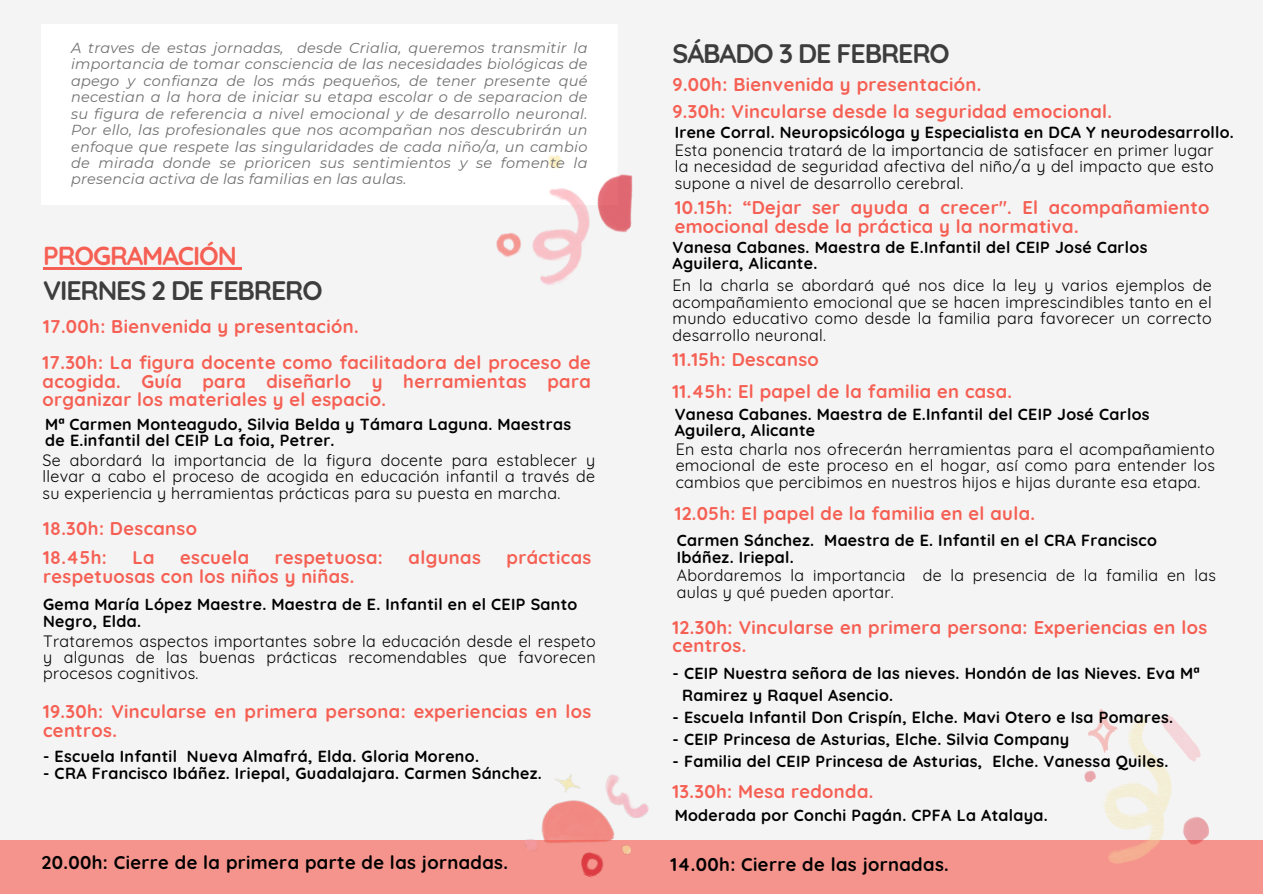
<style>
.page{position:relative;width:1263px;height:894px;background:#fff}
.page>*{position:absolute;margin:0;border:0;box-sizing:border-box;transform-origin:0 0}
.t1{font:700 26.7px "Quicksand";letter-spacing:-.04em;color:#3d3d3d}
.t2{font:700 25.95px "Quicksand";letter-spacing:-.04em;color:#f66054}
.t3{font:700 18.45px "Quicksand";letter-spacing:.02em;color:#000}
.t4{font:700 18.45px "Quicksand";letter-spacing:.02em;color:#f66054}
.t5{font:700 18.3px/18.6px "Quicksand";letter-spacing:.02em;color:#f66054}
.t6{font:16.05px/16.4px "Quicksand";letter-spacing:.02em;color:#000;text-align:justify}
.t7{font:700 16.05px/16.4px "Quicksand";letter-spacing:.02em;color:#000}
.t8{font:italic 14.4px/16.4px "Montserrat";letter-spacing:.02em;color:#727070;text-align:justify}
</style>
<div class="page">
<div style="left:0;top:0;width:1263px;height:893px;background:#f4f4f4"></div>
<div style="left:0;top:840px;width:1263px;height:53px;background:#f5948c"></div>
<img style="left:524px;top:774px;width:125px;height:104px">
<img style="left:1084px;top:709px;width:125px;height:153px">
<div style="left:42px;top:25px;width:575px;height:180px;background:#fff"></div>
<img style="left:489px;top:128px;width:144px;height:157px">
<hr style="left:43px;top:267px;width:193px;height:2px;background:#f66054">
<svg style="left:236px;top:267px;width:6px;height:2px"></svg>
<p class="t8" style="left:71px;top:40px;width:518px">A traves de estas jornadas, desde Crialia, queremos transmitir la importancia de tomar consciencia de las necesidades biológicas de apego y confianza de los más pequeños, de tener presente qué necestian a la hora de iniciar su etapa escolar o de separacion de su figura de referencia a nivel emocional y de desarrollo neuronal.<br>Por ello, las profesionales que nos acompañan nos descubrirán un enfoque que respete las singularidades de cada niño/a, un cambio de mirada donde se prioricen sus sentimientos y se fomente la presencia activa de las familias en las aulas.</p>
<p class="t2" style="left:43px;top:239px;width:195px">PROGRAMACIÓN</p>
<p class="t1" style="left:43px;top:273px;width:281px">VIERNES 2 DE FEBRERO</p>
<p class="t5" style="left:43px;top:316px;width:317px">17.00h: Bienvenida y presentación.</p>
<p class="t5" style="left:43px;top:352px;width:550px;text-align:justify">17.30h: La figura docente como facilitadora del proceso de acogida. Guía para diseñarlo y herramientas para organizar los materiales y el espacio.</p>
<p class="t7" style="left:45px;top:415px;width:527px">Mª Carmen Monteagudo, Silvia Belda y Támara Laguna. Maestras de E.infantil del CEIP La foia, Petrer.</p>
<p class="t6" style="left:43px;top:451px;width:554px">Se abordará la importancia de la figura docente para establecer y llevar a cabo el proceso de acogida en educación infantil a través de su experiencia y herramientas prácticas para su puesta en marcha.</p>
<p class="t5" style="left:43px;top:519px;width:155px">18.30h: Descanso</p>
<p class="t5" style="left:43px;top:547px;width:65px">18.45h:</p>
<p class="t5" style="left:132px;top:547px;width:24px">La</p>
<p class="t5" style="left:180px;top:547px;width:70px">escuela</p>
<p class="t5" style="left:275px;top:547px;width:110px">respetuosa:</p>
<p class="t5" style="left:409px;top:547px;width:74px">algunas</p>
<p class="t5" style="left:507px;top:547px;width:86px">prácticas</p>
<p class="t5" style="left:43px;top:566px;width:313px">respetuosas con los niños y niñas.</p>
<p class="t7" style="left:43px;top:596px;width:536px">Gema María López Maestre. Maestra de E. Infantil en el CEIP Santo<br>Negro, Elda.</p>
<p class="t6" style="left:43px;top:632px;width:554px">Trataremos aspectos importantes sobre la educación desde el respeto y algunas de las buenas prácticas recomendables que favorecen procesos cognitivos.</p>
<p class="t5" style="left:43px;top:701px;width:550px">19.30h: Vincularse en primera persona: experiencias en los centros.</p>
<p class="t7" style="left:43px;top:748px;width:437px">- Escuela Infantil Nueva Almafrá, Elda. Gloria Moreno.</p>
<p class="t7" style="left:43px;top:764px;width:500px">- CRA Francisco Ibáñez. Iriepal, Guadalajara. Carmen Sánchez.</p>
<p class="t3" style="left:42px;top:850px;width:468px">20.00h: Cierre de la primera parte de las jornadas.</p>
<p class="t1" style="left:673px;top:36px;width:279px">SÁBADO 3 DE FEBRERO</p>
<p class="t4" style="left:673px;top:73px;width:310px">9.00h: Bienvenida y presentación.</p>
<p class="t5" style="left:673px;top:102px;width:441px">9.30h: Vincularse desde la seguridad emocional.</p>
<p class="t7" style="left:675px;top:124px;width:561px">Irene Corral. Neuropsicóloga y Especialista en DCA Y neurodesarrollo.</p>
<p class="t6" style="left:675px;top:142px;width:541px">Esta ponencia tratará de la importancia de satisfacer en primer lugar la necesidad de seguridad afectiva del niño/a y del impacto que esto supone a nivel de desarrollo cerebral.</p>
<p class="t5" style="left:675px;top:198px;width:536px">10.15h: “Dejar ser ayuda a crecer". El acompañamiento emocional desde la práctica y la normativa.</p>
<p class="t7" style="left:673px;top:239px;width:476px">Vanesa Cabanes. Maestra de E.Infantil del CEIP José Carlos<br>Aguilera, Alicante.</p>
<p class="t6" style="left:673px;top:277px;width:541px">En la charla se abordará qué nos dice la ley y varios ejemplos de acompañamiento emocional que se hacen imprescindibles tanto en el mundo educativo como desde la familia para favorecer un correcto desarrollo neuronal.</p>
<p class="t5" style="left:673px;top:350px;width:148px">11.15h: Descanso</p>
<p class="t5" style="left:673px;top:382px;width:341px">11.45h: El papel de la familia en casa.</p>
<p class="t7" style="left:675px;top:405px;width:476px">Vanesa Cabanes. Maestra de E.Infantil del CEIP José Carlos<br>Aguilera, Alicante</p>
<p class="t6" style="left:676px;top:440px;width:541px">En esta charla nos ofrecerán herramientas para el acompañamiento emocional de este proceso en el hogar, así como para entender los cambios que percibimos en nuestros hijos e hijas durante esa etapa.</p>
<p class="t5" style="left:675px;top:504px;width:362px">12.05h: El papel de la familia en el aula.</p>
<p class="t7" style="left:677px;top:532px;width:482px">Carmen Sánchez. Maestra de E. Infantil en el CRA Francisco<br>Ibáñez. Iriepal.</p>
<p class="t6" style="left:677px;top:567px;width:541px">Abordaremos la importancia de la presencia de la familia en las aulas y qué pueden aportar.</p>
<p class="t5" style="left:673px;top:617px;width:536px">12.30h: Vincularse en primera persona: Experiencias en los centros.</p>
<p class="t7" style="left:673px;top:665px;width:528px">- CEIP Nuestra señora de las nieves. Hondón de las Nieves. Eva Mª</p>
<p class="t7" style="left:682px;top:687px;width:212px">Ramirez y Raquel Asencio.</p>
<p class="t7" style="left:673px;top:708px;width:502px">- Escuela Infantil Don Crispín, Elche. Mavi Otero e Isa Pomares.</p>
<p class="t7" style="left:673px;top:730px;width:398px">- CEIP Princesa de Asturias, Elche. Silvia Company</p>
<p class="t7" style="left:673px;top:752px;width:497px">- Familia del CEIP Princesa de Asturias, Elche. Vanessa Quiles.</p>
<p class="t5" style="left:673px;top:781px;width:202px">13.30h: Mesa redonda.</p>
<p class="t7" style="left:675px;top:806px;width:375px">Moderada por Conchi Pagán. CPFA La Atalaya.</p>
<p class="t3" style="left:670px;top:851px;width:280px">14.00h: Cierre de las jornadas.</p>
</div>
